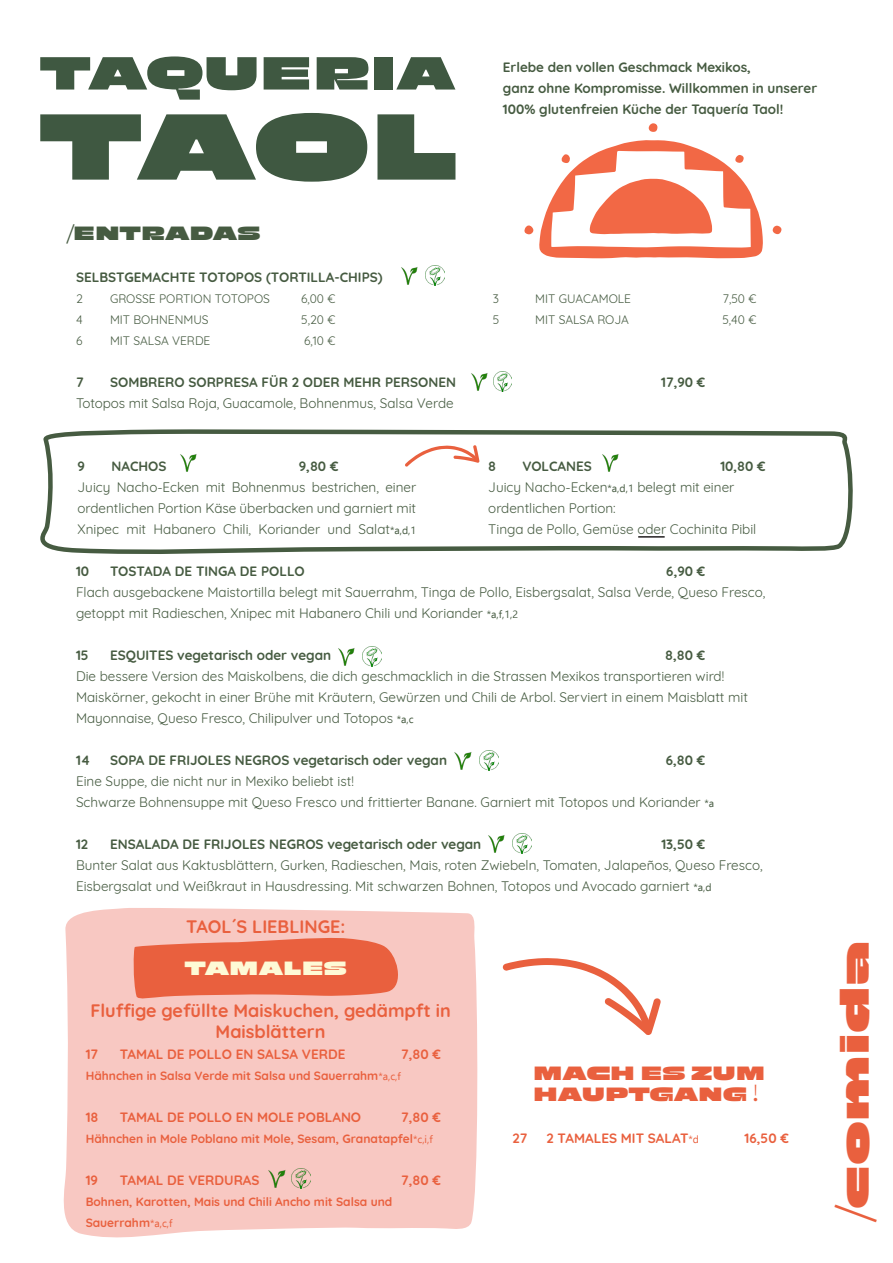
<style>
.page{position:relative;width:893px;height:1263px;background:#fff}
.page>*{position:absolute;margin:0;border:0;box-sizing:border-box;transform-origin:0 0}
.Seitenüberschrift_Essen{font:800 45px "Gabriella";color:#e9603e}
.Headline{font:800 21px "Gabriella";color:#e9603e}
.Headline-2{font:800 21px "Gabriella";color:#465b41}
.Headline-3{font:800 21px "Gabriella";color:#fefad6}
.Headline-4{font:700 18px/21px "Quicksand";color:#e9603e;text-align:center}
.Fliestext{font:13.5px/21px "Quicksand";color:#465b41}
.subline{font:700 13.5px "Quicksand";color:#465b41}
.Flies_Multi-Auswahl_Tamales{font:700 13.5px "Quicksand";color:#e9603e}
.subline-2{font:700 13.5px "Quicksand";color:#e9603e}
.Optional_Hinzufügen{font:700 13.5px "Quicksand";color:#465b41}
.Flies_Multi-Auswahl_Tamales-2{font:700 12px "Quicksand";color:#e9603e}
.Flies_Multi-Auswahl_Totopos{font:12px "Quicksand";color:#465b41}
.s1{font-family:"Ebrima";font-size:10.5px}
.s2{font-family:"Ebrima";font-weight:400;font-size:10.5px}
.s3{font-size:25.5px}
</style>
<div class="page">
<div style="left:63px;top:908px;width:415px;height:330px;background:#f8c8c2"></div>
<div style="left:649px;top:123px;width:9px;height:9px;background:#f26845;border-radius:50%"></div>
<div style="left:773px;top:226px;width:8px;height:8px;background:#f26845;border-radius:50%"></div>
<svg style="left:524px;top:140px;width:239px;height:118px"></svg>
<svg style="left:40px;top:56px;width:217px;height:44px"></svg>
<svg style="left:264px;top:57px;width:45px;height:33px"></svg>
<svg style="left:317px;top:57px;width:51px;height:33px;background:#566c58"></svg>
<div style="left:374px;top:57px;width:18px;height:33px;background:#3f5841"></div>
<svg style="left:396px;top:57px;width:59px;height:33px"></svg>
<svg style="left:40px;top:113px;width:327px;height:69px"></svg>
<svg style="left:377px;top:114px;width:78px;height:66px"></svg>
<svg style="left:503px;top:958px;width:158px;height:77px"></svg>
<svg style="left:133px;top:936px;width:272px;height:64px;background:#ec7558"></svg>
<img style="left:401px;top:267px;width:17px;height:18px">
<img style="left:471px;top:373px;width:17px;height:18px">
<img style="left:338px;top:648px;width:17px;height:18px">
<img style="left:454px;top:752px;width:18px;height:18px">
<img style="left:266px;top:1169px;width:20px;height:20px">
<img style="left:493px;top:372px;width:19px;height:19px">
<img style="left:426px;top:266px;width:19px;height:20px">
<img style="left:362px;top:646px;width:19px;height:20px">
<img style="left:479px;top:750px;width:19px;height:20px">
<img style="left:292px;top:1169px;width:19px;height:20px">
<img style="left:488px;top:835px;width:17px;height:18px">
<img style="left:513px;top:833px;width:19px;height:20px">
<svg style="left:40px;top:429px;width:813px;height:125px"></svg>
<svg style="left:405px;top:445px;width:74px;height:22px"></svg>
<hr style="left:638px;top:536px;width:27px;height:2px;background:#231f20">
<p class="subline" style="left:503px;top:56px;width:250px">Erlebe den vollen Geschmack Mexikos,</p>
<p class="subline" style="left:503px;top:77px;width:316px">ganz ohne Kompromisse. Willkommen in unserer</p>
<p class="subline" style="left:503px;top:98px;width:282px">100% glutenfreien Küche der Taquería Taol!</p>
<p class="Headline-2" style="left:68px;top:222px;width:195px">/ENTRADAS</p>
<p class="subline" style="left:76px;top:266px;width:308px">SELBSTGEMACHTE TOTOPOS (TORTILLA-CHIPS)</p>
<p class="Flies_Multi-Auswahl_Totopos" style="left:76px;top:289px;width:8px">2</p>
<p class="Flies_Multi-Auswahl_Totopos" style="left:110px;top:289px;width:161px">GROSSE PORTION TOTOPOS</p>
<p class="Flies_Multi-Auswahl_Totopos" style="left:301px;top:289px;width:36px">6,00 €</p>
<p class="Flies_Multi-Auswahl_Totopos" style="left:493px;top:289px;width:8px">3</p>
<p class="Flies_Multi-Auswahl_Totopos" style="left:535px;top:289px;width:97px">MIT GUACAMOLE</p>
<p class="Flies_Multi-Auswahl_Totopos" style="left:723px;top:289px;width:35px">7,50 €</p>
<p class="Flies_Multi-Auswahl_Totopos" style="left:76px;top:310px;width:8px">4</p>
<p class="Flies_Multi-Auswahl_Totopos" style="left:110px;top:310px;width:100px">MIT BOHNENMUS</p>
<p class="Flies_Multi-Auswahl_Totopos" style="left:301px;top:310px;width:36px">5,20 €</p>
<p class="Flies_Multi-Auswahl_Totopos" style="left:493px;top:310px;width:8px">5</p>
<p class="Flies_Multi-Auswahl_Totopos" style="left:535px;top:310px;width:95px">MIT SALSA ROJA</p>
<p class="Flies_Multi-Auswahl_Totopos" style="left:722px;top:310px;width:36px">5,40 €</p>
<p class="Flies_Multi-Auswahl_Totopos" style="left:76px;top:331px;width:8px">6</p>
<p class="Flies_Multi-Auswahl_Totopos" style="left:110px;top:331px;width:102px">MIT SALSA VERDE</p>
<p class="Flies_Multi-Auswahl_Totopos" style="left:304px;top:331px;width:33px">6,10 €</p>
<p class="subline" style="left:76px;top:371px;width:9px">7</p>
<p class="subline" style="left:110px;top:371px;width:347px">SOMBRERO SORPRESA FÜR 2 ODER MEHR PERSONEN</p>
<p class="subline" style="left:661px;top:371px;width:46px">17,90 €</p>
<p class="Fliestext" style="left:76px;top:391px;width:379px">Totopos mit Salsa Roja, Guacamole, Bohnenmus, Salsa Verde</p>
<p class="Optional_Hinzufügen" style="left:78px;top:455px;width:9px">9</p>
<p class="Optional_Hinzufügen" style="left:112px;top:455px;width:56px">NACHOS</p>
<p class="Optional_Hinzufügen" style="left:299px;top:455px;width:41px">9,80 €</p>
<p class="Fliestext" style="left:78px;top:475px;width:340px">Juicy Nacho-Ecken mit Bohnenmus bestrichen, einer ordentlichen Portion Käse überbacken und garniert mit</p>
<p class="Fliestext" style="left:78px;top:517px;width:340px">Xnipec mit Habanero Chili, Koriander und Salat<span class="s1">*a,d,1</span></p>
<p class="subline" style="left:488px;top:455px;width:9px">8</p>
<p class="subline" style="left:522px;top:455px;width:71px">VOLCANES</p>
<p class="subline" style="left:720px;top:455px;width:47px">10,80 €</p>
<p class="Fliestext" style="left:488px;top:475px;width:248px">Juicy Nacho-Ecken<span class="s1">*a,d,1</span> belegt mit einer</p>
<p class="Fliestext" style="left:488px;top:496px;width:129px">ordentlichen Portion:</p>
<p class="Fliestext" style="left:488px;top:517px;width:270px">Tinga de Pollo, Gemüse oder Cochinita Pibil</p>
<p class="subline" style="left:76px;top:560px;width:15px">10</p>
<p class="subline" style="left:110px;top:560px;width:196px">TOSTADA DE TINGA DE POLLO</p>
<p class="subline" style="left:666px;top:560px;width:41px">6,90 €</p>
<p class="Fliestext" style="left:76px;top:580px;width:691px">Flach ausgebackene Maistortilla belegt mit Sauerrahm, Tinga de Pollo, Eisbergsalat, Salsa Verde, Queso Fresco,</p>
<p class="Fliestext" style="left:76px;top:601px;width:443px">getoppt mit Radieschen, Xnipec mit Habanero Chili und Koriander <span class="s1">*a,f,1,2</span></p>
<p class="subline" style="left:76px;top:644px;width:14px">15</p>
<p class="subline" style="left:110px;top:644px;width:223px">ESQUITES vegetarisch oder vegan</p>
<p class="subline" style="left:665px;top:644px;width:42px">8,80 €</p>
<p class="Fliestext" style="left:76px;top:664px;width:650px">Die bessere Version des Maiskolbens, die dich geschmacklich in die Strassen Mexikos transportieren wird!</p>
<p class="Fliestext" style="left:76px;top:685px;width:673px">Maiskörner, gekocht in einer Brühe mit Kräutern, Gewürzen und Chili de Arbol. Serviert in einem Maisblatt mit</p>
<p class="Fliestext" style="left:76px;top:706px;width:339px">Mayonnaise, Queso Fresco, Chilipulver und Totopos <span class="s1">*a,c</span></p>
<p class="subline" style="left:76px;top:749px;width:16px">14</p>
<p class="subline" style="left:110px;top:749px;width:339px">SOPA DE FRIJOLES NEGROS vegetarisch oder vegan</p>
<p class="subline" style="left:666px;top:749px;width:41px">6,80 €</p>
<p class="Fliestext" style="left:76px;top:769px;width:279px">Eine Suppe, die nicht nur in Mexiko beliebt ist!</p>
<p class="Fliestext" style="left:76px;top:790px;width:640px">Schwarze Bohnensuppe mit Queso Fresco und frittierter Banane. Garniert mit Totopos und Koriander <span class="s1">*a</span></p>
<p class="subline" style="left:76px;top:833px;width:14px">12</p>
<p class="subline" style="left:110px;top:833px;width:373px">ENSALADA DE FRIJOLES NEGROS vegetarisch oder vegan</p>
<p class="subline" style="left:661px;top:833px;width:46px">13,50 €</p>
<p class="Fliestext" style="left:76px;top:853px;width:688px">Bunter Salat aus Kaktusblättern, Gurken, Radieschen, Mais, roten Zwiebeln, Tomaten, Jalapeños, Queso Fresco,</p>
<p class="Fliestext" style="left:76px;top:874px;width:637px">Eisbergsalat und Weißkraut in Hausdressing. Mit schwarzen Bohnen, Totopos und Avocado garniert <span class="s1">*a,d</span></p>
<p class="Headline-4" style="left:186px;top:915px;width:161px">TAOL´S LIEBLINGE:</p>
<p class="Headline-3" style="left:184px;top:957px;width:164px">TAMALES</p>
<p class="Headline-4" style="left:90px;top:999px;width:362px">Fluffige gefüllte Maiskuchen, gedämpft in<br>Maisblättern</p>
<p class="Flies_Multi-Auswahl_Tamales" style="left:86px;top:1043px;width:14px">17</p>
<p class="Flies_Multi-Auswahl_Tamales" style="left:120px;top:1043px;width:227px">TAMAL DE POLLO EN SALSA VERDE</p>
<p class="Flies_Multi-Auswahl_Tamales" style="left:401px;top:1043px;width:41px">7,80 €</p>
<p class="Flies_Multi-Auswahl_Tamales-2" style="left:86px;top:1066px;width:317px">Hähnchen in Salsa Verde mit Salsa und Sauerrahm<span class="s2">*a,c,f</span></p>
<p class="Flies_Multi-Auswahl_Tamales" style="left:86px;top:1106px;width:14px">18</p>
<p class="Flies_Multi-Auswahl_Tamales" style="left:120px;top:1106px;width:243px">TAMAL DE POLLO EN MOLE POBLANO</p>
<p class="Flies_Multi-Auswahl_Tamales" style="left:401px;top:1106px;width:41px">7,80 €</p>
<p class="Flies_Multi-Auswahl_Tamales-2" style="left:86px;top:1129px;width:349px">Hähnchen in Mole Poblano mit Mole, Sesam, Granatapfel<span class="s2">*c,i,f</span></p>
<p class="Flies_Multi-Auswahl_Tamales" style="left:86px;top:1169px;width:14px">19</p>
<p class="Flies_Multi-Auswahl_Tamales" style="left:120px;top:1169px;width:141px">TAMAL DE VERDURAS</p>
<p class="Flies_Multi-Auswahl_Tamales" style="left:401px;top:1169px;width:41px">7,80 €</p>
<p class="Flies_Multi-Auswahl_Tamales-2" style="left:86px;top:1192px;width:308px">Bohnen, Karotten, Mais und Chili Ancho mit Salsa und</p>
<p class="Flies_Multi-Auswahl_Tamales-2" style="left:86px;top:1213px;width:88px">Sauerrahm<span class="s2">*a,c,f</span></p>
<p class="Headline" style="left:533px;top:1062px;width:233px">MACH ES ZUM</p>
<p class="Headline" style="left:533px;top:1083px;width:226px">HAUPTGANG <span class="s3">!</span></p>
<p class="subline-2" style="left:513px;top:1127px;width:16px">27</p>
<p class="subline-2" style="left:547px;top:1127px;width:154px">2 TAMALES MIT SALAT<span class="s2">*d</span></p>
<p class="subline-2" style="left:744px;top:1127px;width:46px">16,50 €</p>
<p class="Seitenüberschrift_Essen" style="left:829px;top:1220px;width:281px;rotate:-90deg">/comida</p>
</div>
